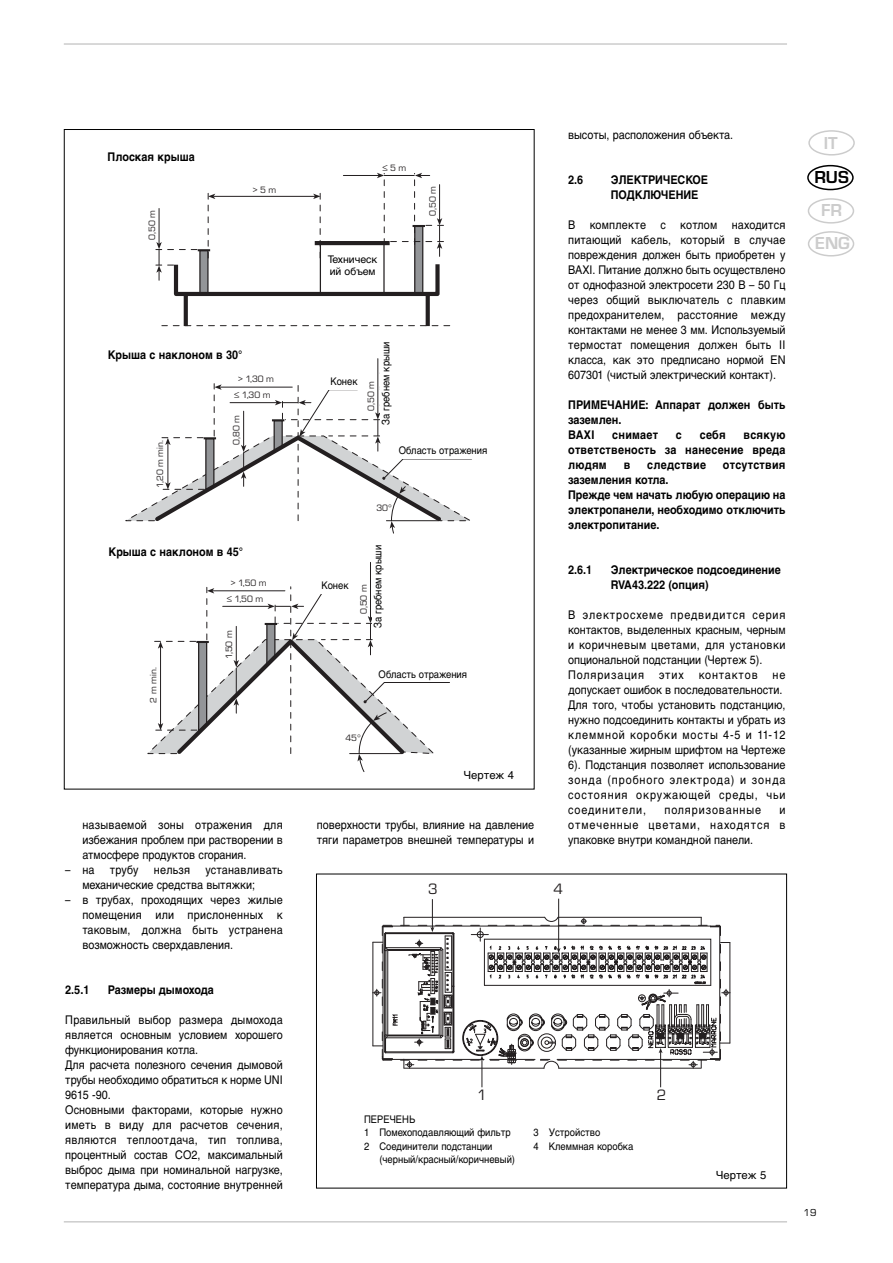
<style>
.page{position:relative;width:893px;height:1263px;background:#fff}
.page>*{position:absolute;margin:0;border:0;box-sizing:border-box;transform-origin:0 0}
.t1{font:700 18px "Eurostile T";color:#ccc}
.t2{font:700 18px "Eurostile T";color:#000}
.t3{font:15.6px "Eurostile T";color:#231f20}
.t4{font:700 13.2px "Eurostile T";color:#231f20}
.t5{font:12px/15px "Helvetica Cyr Upright";color:#000;text-align:justify;scale:.9 1}
.t6{font:700 12px/15px "Helvetica Cyr";color:#000;scale:.9 1}
.t7{font:700 12px "Helvetica Cyr";letter-spacing:.02em;color:#000;scale:.9 1}
.t8{font:12px "Helvetica Cyr Upright";letter-spacing:.085em;color:#000;scale:.9 1}
.t9{font:11.25px "Helvetica Cyr Upright";color:#000}
.t10{font:10.5px/13.5px "Helvetica Cyr Upright";color:#000;scale:.9 1}
.t11{font:10.5px/12px "Helvetica Cyr Upright";color:#000}
.t12{font:10.5px "Eurostile T";color:#000}
.t13{font:9.6px/15.8px "Eurostile T";color:#231f20}
</style>
<div class="page">
<hr style="left:64px;top:43px;width:723px;height:2px;background:#ccc">
<hr style="left:64px;top:1221px;width:723px;height:2px;background:#ccc">
<svg style="left:808px;top:130px;width:46px;height:26px"></svg>
<svg style="left:807px;top:198px;width:47px;height:26px"></svg>
<svg style="left:807px;top:165px;width:46px;height:25px"></svg>
<svg style="left:808px;top:231px;width:46px;height:26px"></svg>
<svg style="left:156px;top:173px;width:294px;height:154px"></svg>
<hr style="left:384px;top:175px;width:30px;height:1px;background:#231f20">
<hr style="left:370px;top:562px;width:1px;height:56px;background:#231f20">
<hr style="left:377px;top:359px;width:1px;height:55px;background:#231f20">
<svg style="left:372px;top:899px;width:358px;height:188px"></svg>
<svg style="left:407px;top:917px;width:314px;height:152px"></svg>
<div style="left:316px;top:874px;width:471px;height:315px;border:1px solid #000"></div>
<div style="left:325px;top:253px;width:55px;height:32px;background:#fff"></div>
<svg style="left:147px;top:587px;width:303px;height:185px"></svg>
<svg style="left:125px;top:383px;width:347px;height:151px"></svg>
<p class="t6" style="left:107px;top:151px;width:98px">Плоская крыша</p>
<p class="t4" style="left:139px;top:156px;width:65px">Tetto piano</p>
<p class="t13" style="left:145px;top:240px;width:31px;rotate:-90deg">0,50 m</p>
<p class="t13" style="left:253px;top:183px;width:25px">&gt; 5 m</p>
<p class="t6" style="left:108px;top:349px;width:151px">Крыша с наклоном в 30°</p>
<p class="t4" style="left:139px;top:356px;width:62px">Tetto a 30</p>
<p class="t13" style="left:153px;top:488px;width:49px;rotate:-90deg">1,20 m min.</p>
<p class="t13" style="left:234px;top:372px;width:41px;text-align:center">&gt; 1,30 m ≤ 1,30 m</p>
<p class="t13" style="left:229px;top:445px;width:31px;rotate:-90deg">0,80 m</p>
<p class="t6" style="left:108px;top:545px;width:151px">Крыша с наклоном в 45°</p>
<p class="t4" style="left:139px;top:551px;width:62px">Tetto a 45</p>
<p class="t13" style="left:227px;top:576px;width:41px;text-align:center">&gt; 1,50 m ≤ 1,50 m</p>
<p class="t13" style="left:146px;top:703px;width:37px;rotate:-90deg">2 m min.</p>
<p class="t13" style="left:222px;top:659px;width:30px;rotate:-90deg">1,50 m</p>
<p class="t5" style="left:82px;top:819px;width:224px">называемой зоны отражения для избежания проблем при растворении в атмосфере продуктов сгорания.</p>
<p class="t5" style="left:65px;top:864px;width:34px">– на</p>
<p class="t5" style="left:110px;top:864px;width:33px">трубу</p>
<p class="t5" style="left:154px;top:864px;width:42px">нельзя</p>
<p class="t5" style="left:82px;top:864px;width:224px;text-indent:123px">устанавливать механические средства вытяжки;</p>
<p class="t5" style="left:82px;top:894px;width:224px;text-indent:-17px">– в трубах, проходящих через жилые помещения или прислоненных к таковым, должна быть устранена возможность сверхдавления.</p>
<p class="t6" style="left:65px;top:984px;width:28px">2.5.1</p>
<p class="t6" style="left:108px;top:984px;width:119px">Размеры дымохода</p>
<p class="t5" style="left:65px;top:1014px;width:243px;text-align:left">Правильный выбор размера дымохода является основным условием хорошего функционирования котла.<br>Для расчета полезного сечения дымовой трубы необходимо обратиться к норме UNI 9615 -90.<br>Основными факторами, которые нужно иметь в виду для расчетов сечения, являются теплоотдача, тип топлива, процентный состав CO2, максимальный выброс дыма при номинальной нагрузке, температура дыма, состояние внутренней</p>
<p class="t13" style="left:382px;top:161px;width:25px">≤ 5 m</p>
<p class="t11" style="left:328px;top:254px;width:51px">Техническ ий объем</p>
<p class="t13" style="left:338px;top:258px;width:31px;line-height:9.6px">Volume tecnico</p>
<p class="t13" style="left:425px;top:216px;width:31px;rotate:-90deg">0,50 m</p>
<p class="t10" style="left:330px;top:375px;width:32px">Конек</p>
<p class="t13" style="left:330px;top:375px;width:27px">Colmo</p>
<p class="t10" style="left:380px;top:425px;width:94px;rotate:-90deg">За гребнем крыши</p>
<p class="t13" style="left:365px;top:411px;width:52px;line-height:12.5px;rotate:-90deg">0,50 m<br>oltre il colmo</p>
<p class="t10" style="left:399px;top:445px;width:100px">Область отражения</p>
<p class="t13" style="left:403px;top:444px;width:65px">Zona di reflusso</p>
<p class="t13" style="left:376px;top:501px;width:13px">30</p>
<p class="t10" style="left:321px;top:580px;width:32px">Конек</p>
<p class="t13" style="left:323px;top:579px;width:27px">Colmo</p>
<p class="t10" style="left:372px;top:628px;width:94px;rotate:-90deg">За гребнем крыши</p>
<p class="t13" style="left:358px;top:614px;width:52px;line-height:12.5px;rotate:-90deg">0,50 m<br>oltre il colmo</p>
<p class="t10" style="left:378px;top:668px;width:100px">Область отражения</p>
<p class="t13" style="left:384px;top:668px;width:65px">Zona di reflusso</p>
<p class="t13" style="left:345px;top:730px;width:13px">45</p>
<p class="t9" style="left:464px;top:771px;width:52px">Чертеж 4</p>
<p class="t5" style="left:317px;top:819px;width:243px">поверхности трубы, влияние на давление тяги параметров внешней температуры и</p>
<p class="t5" style="left:568px;top:129px;width:185px">высоты, расположения объекта.</p>
<p class="t6" style="left:568px;top:174px;width:18px">2.6</p>
<p class="t6" style="left:610px;top:174px;width:110px">ЭЛЕКТРИЧЕСКОЕ<br>ПОДКЛЮЧЕНИЕ</p>
<p class="t5" style="left:568px;top:219px;width:243px">В комплекте с котлом находится питающий кабель, который в случае повреждения должен быть приобретен у BAXI. Питание должно быть осуществлено от однофазной электросети 230 В – 50 Гц через общий выключатель с плавким предохранителем, расстояние между контактами не менее 3 мм. Используемый термостат помещения должен быть II класса, как это предписано нормой EN 607301 (чистый электрический контакт).</p>
<p class="t6" style="left:568px;top:399px;width:243px">ПРИМЕЧАНИЕ: Аппарат должен быть заземлен.<br>BAXI</p>
<p class="t7" style="left:612px;top:431px;width:52px">снимает</p>
<p class="t6" style="left:676px;top:429px;width:8px">с</p>
<p class="t6" style="left:699px;top:429px;width:30px">себя</p>
<p class="t6" style="left:568px;top:429px;width:243px;text-align:justify;text-indent:175px">всякую ответственость за нанесение вреда людям</p>
<p class="t6" style="left:623px;top:459px;width:9px">в</p>
<p class="t7" style="left:647px;top:461px;width:67px">следствие</p>
<p class="t7" style="left:723px;top:461px;width:71px">отсутствия</p>
<p class="t6" style="left:568px;top:474px;width:243px">заземления котла.<br>Прежде чем начать любую операцию на электропанели, необходимо отключить электропитание.</p>
<p class="t6" style="left:568px;top:564px;width:28px">2.6.1</p>
<p class="t6" style="left:610px;top:564px;width:190px">Электрическое подсоединение<br>RVA43.222 (опция)</p>
<p class="t5" style="left:568px;top:609px;width:243px;text-align:left">В электросхеме предвидится серия контактов, выделенных красным, черным и коричневым цветами, для установки опциональной подстанции (Чертеж 5).<br>Поляризация этих контактов не допускает ошибок в последовательности.<br>Для того, чтобы установить подстанцию, нужно подсоединить контакты и убрать из клеммной коробки мосты 4-5 и 11-12 (указанные жирным шрифтом на Чертеже 6). Подстанция позволяет использование зонда (пробного электрода) и зонда состояния окружающей среды, чьи соединители,</p>
<p class="t8" style="left:664px;top:806px;width:109px">поляризованные</p>
<p class="t5" style="left:568px;top:804px;width:243px;text-indent:211px">и отмеченные цветами, находятся в упаковке внутри командной панели.</p>
<h2 class="t3" style="left:428px;top:883px;width:11px">3</h2>
<h2 class="t3" style="left:553px;top:883px;width:11px">4</h2>
<h1 class="t1" style="left:823px;top:136px;width:15px">IT</h1>
<h1 class="t2" style="left:814px;top:170px;width:36px">RUS</h1>
<h1 class="t1" style="left:821px;top:203px;width:22px">FR</h1>
<h1 class="t1" style="left:815px;top:236px;width:36px">ENG</h1>
<h2 class="t3" style="left:477px;top:1089px;width:11px">1</h2>
<p class="t10" style="left:364px;top:1113px;width:164px">ПЕРЕЧЕНЬ<br>1 Помехоподавляющий фильтр<br>2 Соединители подстанции</p>
<p class="t10" style="left:379px;top:1154px;width:152px">(черный/красный/коричневый)</p>
<p class="t10" style="left:533px;top:1127px;width:113px">3 Устройство<br>4 Клеммная коробка</p>
<h2 class="t3" style="left:656px;top:1089px;width:11px">2</h2>
<p class="t9" style="left:716px;top:1171px;width:52px">Чертеж 5</p>
<p class="t12" style="left:803px;top:1209px;width:14px">19</p>
</div>
